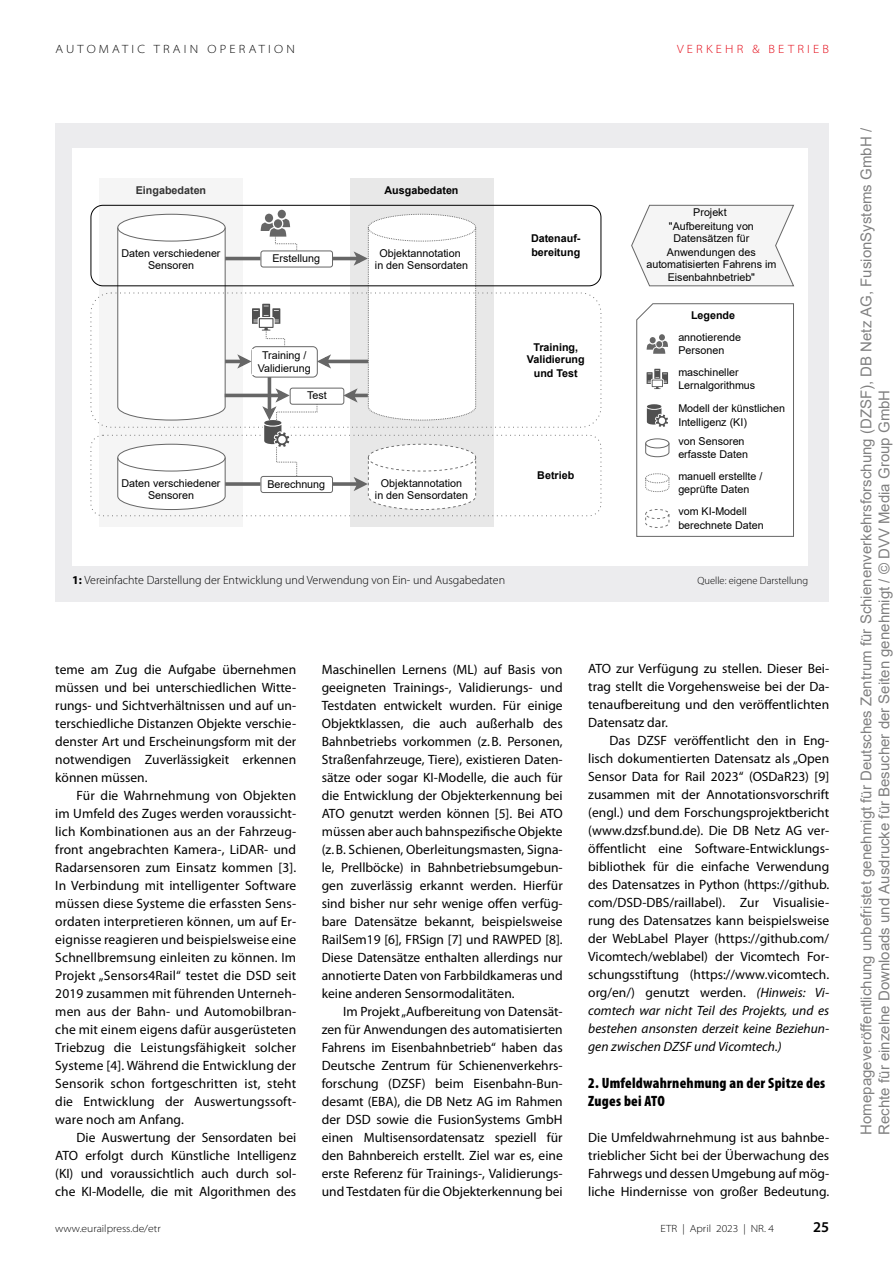
<style>
.page{position:relative;width:893px;height:1263px;background:#fff}
.page>*{position:absolute;margin:0;border:0;box-sizing:border-box;transform-origin:0 0}
.t1{font:15px/18px "Arial";color:rgb(0 0 0/.5)}
.t2{font:900 condensed 15px/18px "Myriad Pro";letter-spacing:.015em;color:#000}
.t3{font:600 15px "Myriad Pro";color:#000}
.t4{font:13.5px/18px "Myriad Pro";color:#000;text-align:justify}
.t5{font:300 12px "Myriad Pro";color:#000}
.t6{font:300 semi-expanded 12px "Myriad Pro";letter-spacing:.27em;color:#000}
.t7{font:300 semi-expanded 12px "Myriad Pro";letter-spacing:.27em;color:#e3000f}
.t8{font:10.8px/13.4px "Arial";color:#000;text-align:center}
.t9{font:700 10.8px/12.9px "Arial";color:#000;text-align:center}
.t10{font:700 10.8px "Arial";color:#333}
.t11{font:300 semi-expanded 10.5px "Myriad Pro";color:#000}
.t12{font:300 10.5px "Myriad Pro";color:#000}
.s1{font-weight:700}
.s2{font-style:italic}
</style>
<div class="page">
<div style="left:55px;top:123px;width:774px;height:479px;background:#ececee"></div>
<div style="left:72px;top:149px;width:736px;height:417px;background:#fff"></div>
<div style="left:100px;top:178px;width:143px;height:349px;background:#f5f5f5"></div>
<div style="left:350px;top:178px;width:144px;height:349px;background:#e8e8e8"></div>
<svg style="left:631px;top:204px;width:164px;height:83px"></svg>
<svg style="left:90px;top:204px;width:512px;height:312px"></svg>
<svg style="left:636px;top:303px;width:158px;height:234px"></svg>
<p class="t6" style="left:55px;top:42px;width:241px">AUTOMATIC TRAIN OPERATION</p>
<p class="t7" style="left:677px;top:42px;width:153px">VERKEHR &amp; BETRIEB</p>
<p class="t10" style="left:136px;top:183px;width:72px">Eingabedaten</p>
<p class="t9" style="left:385px;top:184px;width:75px">Ausgabedaten</p>
<p class="t8" style="left:121px;top:247px;width:101px;line-height:12.6px">Daten verschiedener<br>Sensoren</p>
<p class="t8" style="left:375px;top:247px;width:95px;line-height:12.6px">Objektannotation<br>in den Sensordaten</p>
<p class="t8" style="left:272px;top:252px;width:49px">Erstellung</p>
<p class="t8" style="left:258px;top:348px;width:54px">Training /<br>Validierung</p>
<p class="t8" style="left:121px;top:476px;width:101px;line-height:12.6px">Daten verschiedener<br>Sensoren</p>
<p class="t8" style="left:307px;top:388px;width:21px">Test</p>
<p class="t8" style="left:267px;top:477px;width:59px">Berechnung</p>
<p class="t8" style="left:375px;top:476px;width:95px;line-height:12.6px">Objektannotation<br>in den Sensordaten</p>
<p class="t9" style="left:531px;top:232px;width:51px;line-height:13.4px;text-align:left">Datenauf&shy;bereitung</p>
<p class="t9" style="left:527px;top:341px;width:59px">Training,<br>Validierung und Test</p>
<p class="t9" style="left:537px;top:468px;width:38px">Betrieb</p>
<p class="t8" style="left:646px;top:206px;width:132px;line-height:12.9px">Projekt<br>"Aufbereitung von<br>Datensätzen für<br>Anwendungen des automatisierten Fahrens im<br>Eisenbahnbetrieb"</p>
<p class="t9" style="left:691px;top:309px;width:46px">Legende</p>
<p class="t8" style="left:678px;top:330px;width:64px;text-align:left">annotierende<br>Personen</p>
<p class="t8" style="left:678px;top:365px;width:78px;text-align:left">maschineller<br>Lernalgorithmus</p>
<p class="t8" style="left:678px;top:402px;width:108px;text-align:left">Modell der künstlichen<br>Intelligenz (KI)</p>
<p class="t8" style="left:678px;top:434px;width:71px;text-align:left">von Sensoren erfasste Daten</p>
<p class="t8" style="left:678px;top:469px;width:86px;text-align:left">manuell erstellte / geprüfte Daten</p>
<p class="t8" style="left:678px;top:505px;width:87px;text-align:left">vom KI-Modell berechnete Daten</p>
<p class="t5" style="left:72px;top:573px;width:434px"><span class="s1">1:</span> Vereinfachte Darstellung der Entwicklung und Verwendung von Ein- und Ausgabedaten</p>
<p class="t12" style="left:697px;top:574px;width:112px">Quelle: eigene Darstellung</p>
<p class="t4" style="left:55px;top:660px;width:242px">teme am Zug die Aufgabe übernehmen müssen und bei unterschiedlichen Witte&shy;rungs- und Sichtverhältnissen und auf un&shy;terschiedliche Distanzen Objekte verschie&shy;denster Art und Erscheinungsform mit der notwendigen Zuverlässigkeit erkennen können müssen.</p>
<p class="t4" style="left:55px;top:786px;width:242px;text-indent:21px">Für die Wahrnehmung von Objekten im Umfeld des Zuges werden voraussicht&shy;lich Kombinationen aus an der Fahrzeug&shy;front angebrachten Kamera-, LiDAR- und Radarsensoren zum Einsatz kommen [3].<br>In Verbindung mit intelligenter Software müssen diese Systeme die erfassten Sens&shy;ordaten interpretieren können, um auf Er&shy;eignisse reagieren und beispielsweise eine Schnellbremsung einleiten zu können. Im Projekt „Sensors4Rail“ testet die DSD seit 2019 zusammen mit führenden Unterneh&shy;men aus der Bahn- und Automobilbran&shy;che mit einem eigens dafür ausgerüsteten Triebzug die Leistungsfähigkeit solcher Systeme [4]. Während die Entwicklung der Sensorik schon fortgeschritten ist, steht die Entwicklung der Auswertungssoft&shy;ware noch am Anfang.</p>
<p class="t4" style="left:55px;top:1128px;width:242px;text-indent:21px">Die Auswertung der Sensordaten bei ATO erfolgt durch Künstliche Intelligenz (KI) und voraussichtlich auch durch sol&shy;che KI-Modelle, die mit Algorithmen des</p>
<p class="t4" style="left:322px;top:660px;width:242px">Maschinellen Lernens (ML) auf Basis von geeigneten Trainings-, Validierungs- und Testdaten entwickelt wurden. Für einige Objektklassen, die auch außerhalb des Bahnbetriebs vorkommen (z.B. Personen, Straßenfahrzeuge, Tiere), existieren Daten&shy;sätze oder sogar KI-Modelle, die auch für die Entwicklung der Objekterkennung bei ATO genutzt werden können [5]. Bei ATO müssen aber auch bahnspezifische Objekte (z.B. Schienen, Oberleitungsmasten, Signa&shy;le, Prellböcke) in Bahnbetriebsumgebun&shy;gen zuverlässig erkannt werden. Hierfür sind bisher nur sehr wenige offen verfüg&shy;bare Datensätze bekannt, beispielsweise RailSem19 [6], FRSign [7] und RAWPED [8].<br>Diese Datensätze enthalten allerdings nur annotierte Daten von Farbbildkameras und keine anderen Sensormodalitäten.</p>
<p class="t4" style="left:322px;top:1002px;width:242px;text-indent:21px">Im Projekt „Aufbereitung von Datensät&shy;zen für Anwendungen des automatisierten Fahrens im Eisenbahnbetrieb“ haben das Deutsche Zentrum für Schienenverkehrs&shy;forschung (DZSF) beim Eisenbahn-Bun&shy;desamt (EBA), die DB Netz AG im Rahmen der DSD sowie die FusionSystems GmbH einen Multisensordatensatz speziell für den Bahnbereich erstellt. Ziel war es, eine erste Referenz für Trainings-, Validierungs&shy;und Testdaten für die Objekterkennung bei</p>
<p class="t4" style="left:588px;top:660px;width:242px">ATO zur Verfügung zu stellen. Dieser Bei&shy;trag stellt die Vorgehensweise bei der Da&shy;tenaufbereitung und den veröffentlichten Datensatz dar.</p>
<p class="t4" style="left:588px;top:732px;width:242px;text-indent:21px">Das DZSF veröffentlicht den in Eng&shy;lisch dokumentierten Datensatz als „Open Sensor Data for Rail 2023“ (OSDaR23) [9] zusammen mit der Annotationsvorschrift (engl.) und dem Forschungsprojektbericht (www.dzsf.bund.de). Die DB Netz AG ver&shy;öffentlicht eine Software-Entwicklungs&shy;bibliothek für die einfache Verwendung des Datensatzes in Python (https://github. com/DSD-DBS/raillabel). Zur Visualisie&shy;rung des Datensatzes kann beispielsweise der WebLabel Player (https://github.com/ Vicomtech/weblabel) der Vicomtech For&shy;schungsstiftung (https://www.vicomtech. org/en/) genutzt werden. <span class="s2">(Hinweis: Vi&shy;comtech war nicht Teil des Projekts, und es bestehen ansonsten derzeit keine Beziehun&shy;gen zwischen DZSF und Vicomtech.)</span></p>
<p class="t2" style="left:588px;top:1074px;width:239px">2. Umfeldwahrnehmung an der Spitze des<br>Zuges bei ATO</p>
<p class="t4" style="left:588px;top:1128px;width:242px">Die Umfeldwahrnehmung ist aus bahnbe&shy;trieblicher Sicht bei der Überwachung des Fahrwegs und dessen Umgebung auf mög&shy;liche Hindernisse von großer Bedeutung.</p>
<p class="t11" style="left:55px;top:1222px;width:107px">www.eurailpress.de/etr</p>
<p class="t11" style="left:661px;top:1222px;width:115px">ETR | April 2023 | NR. 4</p>
<p class="t3" style="left:813px;top:1218px;width:18px">25</p>
<p class="t1" style="left:857px;top:1135px;width:1008px;rotate:-90deg">Homepageveröffentlichung unbefristet genehmigt für Deutsches Zentrum für Schienenverkehrsforschung (DZSF), DB Netz AG, FusionSystems GmbH /<br>Rechte für einzelne Downloads und Ausdrucke für Besucher der Seiten genehmigt / © DVV Media Group GmbH</p>
</div>
